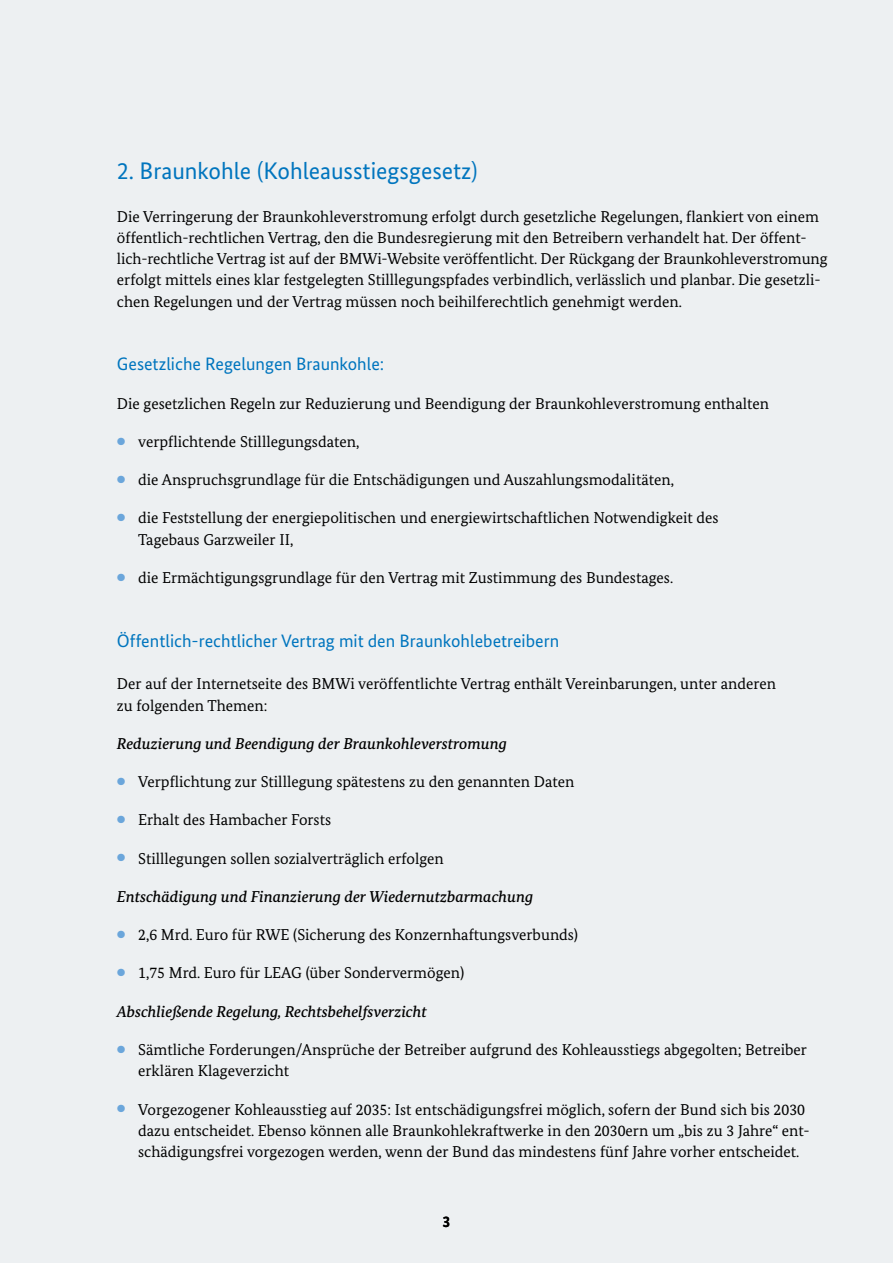
<style>
.page{position:relative;width:893px;height:1263px;background:#edf0f2}
.page>*{position:absolute;margin:0;border:0;box-sizing:border-box;transform-origin:0 0}
.t1{font:24px "Bundes Sans";color:#0075be}
.t2{font:18px "Bundes Sans";color:#0075be}
.t3{font:15.75px/21.3px "Bundes Serif";color:#000}
.t4{font:italic 500 15.75px "Bundes Serif";color:#000}
.t5{font:700 15.75px "Bundes Sans";color:#000}
.s1{font-family:"European Pi Three";font-size:10.5px;color:#6ba6db}
</style>
<div class="page">
<h2 class="t1" style="left:117px;top:156px;width:362px">2. Braunkohle (Kohleausstiegsgesetz)</h2>
<p class="t3" style="left:117px;top:205px;width:712px">Die Verringerung der Braunkohleverstromung erfolgt durch gesetzliche Regelungen, flankiert von einem öffentlich-rechtlichen Vertrag, den die Bundesregierung mit den Betreibern verhandelt hat. Der öffent&shy;lich-rechtliche Vertrag ist auf der BMWi-Website veröffentlicht. Der Rückgang der Braunkohleverstromung erfolgt mittels eines klar festgelegten Stilllegungspfades verbindlich, verlässlich und planbar. Die gesetzli&shy;chen Regelungen und der Vertrag müssen noch beihilferechtlich genehmigt werden.</p>
<h3 class="t2" style="left:117px;top:353px;width:269px">Gesetzliche Regelungen Braunkohle:</h3>
<p class="t3" style="left:117px;top:392px;width:654px">Die gesetzlichen Regeln zur Reduzierung und Beendigung der Braunkohleverstromung enthalten</p>
<p class="t3" style="left:117px;top:431px;width:244px"><span class="s1">•</span> verpflichtende Stilllegungsdaten,</p>
<p class="t3" style="left:117px;top:469px;width:558px"><span class="s1">•</span> die Anspruchsgrundlage für die Entschädigungen und Auszahlungsmodalitäten,</p>
<p class="t3" style="left:138px;top:507px;width:582px;text-indent:-21px"><span class="s1">•</span> die Feststellung der energiepolitischen und energiewirtschaftlichen Notwendigkeit des<br>Tagebaus Garzweiler II,</p>
<p class="t3" style="left:117px;top:567px;width:558px"><span class="s1">•</span> die Ermächtigungsgrundlage für den Vertrag mit Zustimmung des Bundestages.</p>
<h3 class="t2" style="left:117px;top:630px;width:444px">Öffentlich-rechtlicher Vertrag mit den Braunkohlebetreibern</h3>
<p class="t3" style="left:117px;top:673px;width:661px">Der auf der Internetseite des BMWi veröffentlichte Vertrag enthält Vereinbarungen, unter anderen zu folgenden Themen:</p>
<p class="t4" style="left:117px;top:734px;width:391px">Reduzierung und Beendigung der Braunkohleverstromung</p>
<p class="t3" style="left:117px;top:771px;width:459px"><span class="s1">•</span> Verpflichtung zur Stilllegung spätestens zu den genannten Daten</p>
<p class="t3" style="left:117px;top:809px;width:216px"><span class="s1">•</span> Erhalt des Hambacher Forsts</p>
<p class="t3" style="left:117px;top:847px;width:328px"><span class="s1">•</span> Stilllegungen sollen sozialverträglich erfolgen</p>
<p class="t4" style="left:117px;top:887px;width:418px">Entschädigung und Finanzierung der Wiedernutzbarmachung</p>
<p class="t3" style="left:117px;top:924px;width:462px"><span class="s1">•</span> 2,6 Mrd. Euro für RWE (Sicherung des Konzernhaftungsverbunds)</p>
<p class="t3" style="left:117px;top:962px;width:349px"><span class="s1">•</span> 1,75 Mrd. Euro für LEAG (über Sondervermögen)</p>
<p class="t4" style="left:117px;top:1002px;width:311px">Abschließende Regelung, Rechtsbehelfsverzicht</p>
<p class="t3" style="left:138px;top:1039px;width:670px;text-indent:-21px"><span class="s1">•</span> Sämtliche Forderungen/Ansprüche der Betreiber aufgrund des Kohleausstiegs abgegolten; Betreiber erklären Klageverzicht</p>
<p class="t3" style="left:138px;top:1098px;width:673px;text-indent:-21px"><span class="s1">•</span> Vorgezogener Kohleausstieg auf 2035: Ist entschädigungsfrei möglich, sofern der Bund sich bis 2030 dazu entscheidet. Ebenso können alle Braunkohlekraftwerke in den 2030ern um „bis zu 3 Jahre“ ent&shy;schädigungsfrei vorgezogen werden, wenn der Bund das mindestens fünf Jahre vorher entscheidet.</p>
<p class="t5" style="left:443px;top:1212px;width:9px">3</p>
</div>
